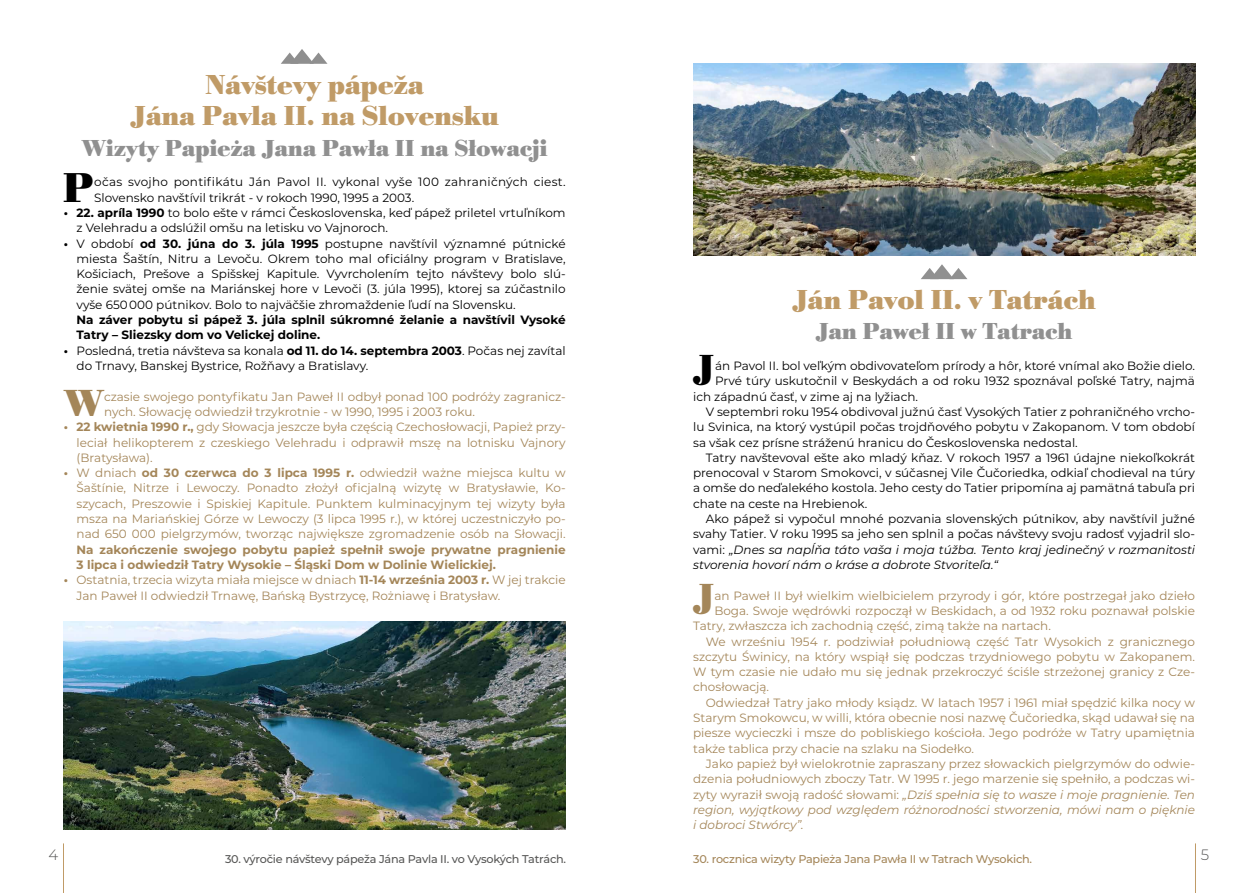
<style>
.page{position:relative;width:1259px;height:893px;background:#fff}
.page>*{position:absolute;margin:0;border:0;box-sizing:border-box;transform-origin:0 0}
.t1{font:700 43.35px "Bodoni Antiqua TOT";color:#000}
.t2{font:700 39.15px "Bodoni Antiqua TOT";color:#a48659}
.t3{font:700 39.15px "Bodoni Antiqua TOT";color:#000}
.t4{font:700 28.5px/30.6px "Bodoni Antiqua TOT";letter-spacing:-.01em;color:#c09b67;text-align:center}
.t5{font:700 24px "Bodoni Antiqua TOT";letter-spacing:-.01em;color:#909090}
.t6{font:300 15px "Montserrat";color:#575756}
.t7{font:12px/15.3px "Montserrat";color:#a48659}
.t8{font:12px/15.3px "Montserrat";color:#000}
.t9{font:italic 12px "Montserrat";color:#a48659}
.t10{font:700 12px/15.3px "Montserrat";color:#a48659}
.t11{font:italic 12px "Montserrat";color:#000}
.t12{font:700 12px/15.3px "Montserrat";color:#000}
.t13{font:500 11.25px "Montserrat";letter-spacing:-.02em;color:#575756}
.t14{font:500 11.25px "Montserrat";letter-spacing:-.02em;color:#a48659}
.s1{font-weight:700}
.s2{font-style:normal}
</style>
<div class="page">
<hr style="left:63px;top:843px;width:1px;height:50px;background:#c09b67">
<hr style="left:1195px;top:843px;width:1px;height:50px;background:#c09b67">
<img style="left:64px;top:622px;width:502px;height:207px">
<svg style="left:921px;top:264px;width:46px;height:15px"></svg>
<img style="left:693px;top:64px;width:502px;height:191px">
<svg style="left:281px;top:49px;width:46px;height:15px"></svg>
<h3 class="t4" style="left:131px;top:71px;width:370px">Návštevy pápeža<br>Jána Pavla II. na Slovensku</h3>
<h3 class="t5" style="left:82px;top:134px;width:467px">Wizyty Papieża Jana Pawła II na Słowacji</h3>
<h1 class="t1" style="left:62px;top:162px;width:33px">P</h1>
<p class="t8" style="left:94px;top:174px;width:473px">očas svojho pontifikátu Ján Pavol II. vykonal vyše 100 zahraničných ciest.<br>Slovensko navštívil trikrát - v rokoch 1990, 1995 a 2003.</p>
<p class="t8" style="left:77px;top:205px;width:490px;text-indent:-13px"><span class="s1">• 22. apríla 1990</span> to bolo ešte v rámci Československa, keď pápež priletel vrtuľníkom z Velehradu a odslúžil omšu na letisku vo Vajnoroch.</p>
<p class="t8" style="left:77px;top:235px;width:491px;text-align:justify;text-indent:-13px"><span class="s1">•</span> V období <span class="s1">od 30. júna do 3. júla 1995</span> postupne navštívil významné pútnické miesta Šaštín, Nitru a Levoču. Okrem toho mal oficiálny program v Bratislave, Košiciach, Prešove a Spišskej Kapitule. Vyvrcholením tejto návštevy bolo slú&shy;ženie svätej omše na Mariánskej hore v Levoči (3. júla 1995), ktorej sa zúčastnilo vyše 650 000 pútnikov. Bolo to najväčšie zhromaždenie ľudí na Slovensku.</p>
<p class="t12" style="left:77px;top:312px;width:490px">Na záver pobytu si pápež 3. júla splnil súkromné želanie a navštívil Vysoké<br>Tatry – Sliezsky dom vo Velickej doline.</p>
<p class="t8" style="left:77px;top:342px;width:490px;text-indent:-13px"><span class="s1">•</span> Posledná, tretia návšteva sa konala <span class="s1">od 11. do 14. septembra 2003</span>. Počas nej zavítal do Trnavy, Banskej Bystrice, Rožňavy a Bratislavy.</p>
<h2 class="t2" style="left:64px;top:380px;width:41px">W</h2>
<p class="t7" style="left:104px;top:388px;width:463px">czasie swojego pontyfikatu Jan Paweł II odbył ponad 100 podróży zagranicz&shy;nych. Słowację odwiedził trzykrotnie - w 1990, 1995 i 2003 roku.</p>
<p class="t7" style="left:77px;top:419px;width:491px;text-align:justify;text-indent:-13px"><span class="s1">• 22 kwietnia 1990 r.,</span> gdy Słowacja jeszcze była częścią Czechosłowacji, Papież przy&shy;leciał helikopterem z czeskiego Velehradu i odprawił mszę na lotnisku Vajnory (Bratysława).</p>
<p class="t7" style="left:77px;top:465px;width:490px;text-align:justify;text-indent:-13px"><span class="s1">•</span> W dniach <span class="s1">od 30 czerwca do 3 lipca 1995 r.</span> odwiedził ważne miejsca kultu w Šaštínie, Nitrze i Lewoczy. Ponadto złożył oficjalną wizytę w Bratysławie, Ko&shy;szycach, Preszowie i Spiskiej Kapitule. Punktem kulminacyjnym tej wizyty była msza na Mariańskiej Górze w Lewoczy (3 lipca 1995 r.), w której uczestniczyło po&shy;nad 650 000 pielgrzymów, tworząc największe zgromadzenie osób na Słowacji.</p>
<p class="t10" style="left:77px;top:541px;width:490px">Na zakończenie swojego pobytu papież spełnił swoje prywatne pragnienie<br>3 lipca i odwiedził Tatry Wysokie – Śląski Dom w Dolinie Wielickiej.</p>
<p class="t7" style="left:77px;top:572px;width:490px;text-indent:-13px"><span class="s1">•</span> Ostatnia, trzecia wizyta miała miejsce w dniach <span class="s1">11-14 września 2003 r.</span> W jej trakcie<br>Jan Paweł II odwiedził Trnawę, Bańską Bystrzycę, Rożniawę i Bratysław.</p>
<h3 class="t4" style="left:792px;top:285px;width:305px">Ján Pavol II. v Tatrách</h3>
<h3 class="t5" style="left:815px;top:318px;width:258px">Jan Paweł II w Tatrach</h3>
<h2 class="t3" style="left:693px;top:345px;width:23px">J</h2>
<p class="t8" style="left:715px;top:358px;width:481px">án Pavol II. bol veľkým obdivovateľom prírody a hôr, ktoré vnímal ako Božie dielo.</p>
<p class="t8" style="left:715px;top:373px;width:481px">Prvé túry uskutočnil v Beskydách a od roku 1932 spoznával poľské Tatry, najmä</p>
<p class="t8" style="left:693px;top:388px;width:226px">ich západnú časť, v zime aj na lyžiach.</p>
<p class="t8" style="left:706px;top:404px;width:490px">V septembri roku 1954 obdivoval južnú časť Vysokých Tatier z pohraničného vrcho-</p>
<p class="t8" style="left:693px;top:419px;width:503px">lu Svinica, na ktorý vystúpil počas trojdňového pobytu v Zakopanom. V tom období</p>
<p class="t8" style="left:693px;top:434px;width:386px">sa však cez prísne stráženú hranicu do Československa nedostal.</p>
<p class="t8" style="left:706px;top:449px;width:491px">Tatry navštevoval ešte ako mladý kňaz. V rokoch 1957 a 1961 údajne niekoľkokrát</p>
<p class="t8" style="left:693px;top:465px;width:503px">prenocoval v Starom Smokovci, v súčasnej Vile Čučoriedka, odkiaľ chodieval na túry</p>
<p class="t8" style="left:693px;top:480px;width:503px">a omše do neďalekého kostola. Jeho cesty do Tatier pripomína aj pamätná tabuľa pri</p>
<p class="t8" style="left:693px;top:495px;width:176px">chate na ceste na Hrebienok.</p>
<p class="t8" style="left:706px;top:511px;width:491px">Ako pápež si vypočul mnohé pozvania slovenských pútnikov, aby navštívil južné</p>
<p class="t8" style="left:693px;top:526px;width:503px">svahy Tatier. V roku 1995 sa jeho sen splnil a počas návštevy svoju radosť vyjadril slo-</p>
<p class="t11" style="left:693px;top:541px;width:503px"><span class="s2">vami:</span> „Dnes sa napĺňa táto vaša i moja túžba. Tento kraj jedinečný v rozmanitosti</p>
<p class="t11" style="left:693px;top:556px;width:306px">stvorenia hovorí nám o kráse a dobrote Stvoriteľa.“</p>
<h2 class="t2" style="left:693px;top:575px;width:23px">J</h2>
<p class="t7" style="left:714px;top:587px;width:482px">an Paweł II był wielkim wielbicielem przyrody i gór, które postrzegał jako dzieło</p>
<p class="t7" style="left:714px;top:603px;width:482px">Boga. Swoje wędrówki rozpoczął w Beskidach, a od 1932 roku poznawał polskie</p>
<p class="t7" style="left:693px;top:618px;width:359px">Tatry, zwłaszcza ich zachodnią część, zimą także na nartach.</p>
<p class="t7" style="left:706px;top:633px;width:490px">We wrześniu 1954 r. podziwiał południową część Tatr Wysokich z granicznego</p>
<p class="t7" style="left:693px;top:648px;width:503px">szczytu Świnicy, na który wspiął się podczas trzydniowego pobytu w Zakopanem.</p>
<p class="t7" style="left:693px;top:664px;width:503px">W tym czasie nie udało mu się jednak przekroczyć ściśle strzeżonej granicy z Cze-</p>
<p class="t7" style="left:693px;top:679px;width:78px">chosłowacją.</p>
<p class="t7" style="left:706px;top:694px;width:490px">Odwiedzał Tatry jako młody ksiądz. W latach 1957 i 1961 miał spędzić kilka nocy w</p>
<p class="t7" style="left:693px;top:710px;width:503px">Starym Smokowcu, w willi, która obecnie nosi nazwę Čučoriedka, skąd udawał się na</p>
<p class="t7" style="left:693px;top:725px;width:503px">piesze wycieczki i msze do pobliskiego kościoła. Jego podróże w Tatry upamiętnia</p>
<p class="t7" style="left:693px;top:740px;width:282px">także tablica przy chacie na szlaku na Siodełko.</p>
<p class="t7" style="left:706px;top:756px;width:490px">Jako papież był wielokrotnie zapraszany przez słowackich pielgrzymów do odwie-</p>
<p class="t7" style="left:693px;top:771px;width:503px">dzenia południowych zboczy Tatr. W 1995 r. jego marzenie się spełniło, a podczas wi-</p>
<p class="t9" style="left:693px;top:786px;width:503px"><span class="s2">zyty wyraził swoją radość słowami:</span> „Dziś spełnia się to wasze i moje pragnienie. Ten</p>
<p class="t9" style="left:693px;top:801px;width:503px">region, wyjątkowy pod względem różnorodności stworzenia, mówi nam o pięknie</p>
<p class="t9" style="left:693px;top:817px;width:112px">i dobroci Stwórcy”.</p>
<p class="t6" style="left:48px;top:845px;width:11px">4</p>
<p class="t13" style="left:225px;top:851px;width:342px">30. výročie návštevy pápeža Jána Pavla II. vo Vysokých Tatrách.</p>
<p class="t14" style="left:693px;top:851px;width:340px">30. rocznica wizyty Papieża Jana Pawła II w Tatrach Wysokich.</p>
<p class="t6" style="left:1200px;top:845px;width:10px">5</p>
</div>
